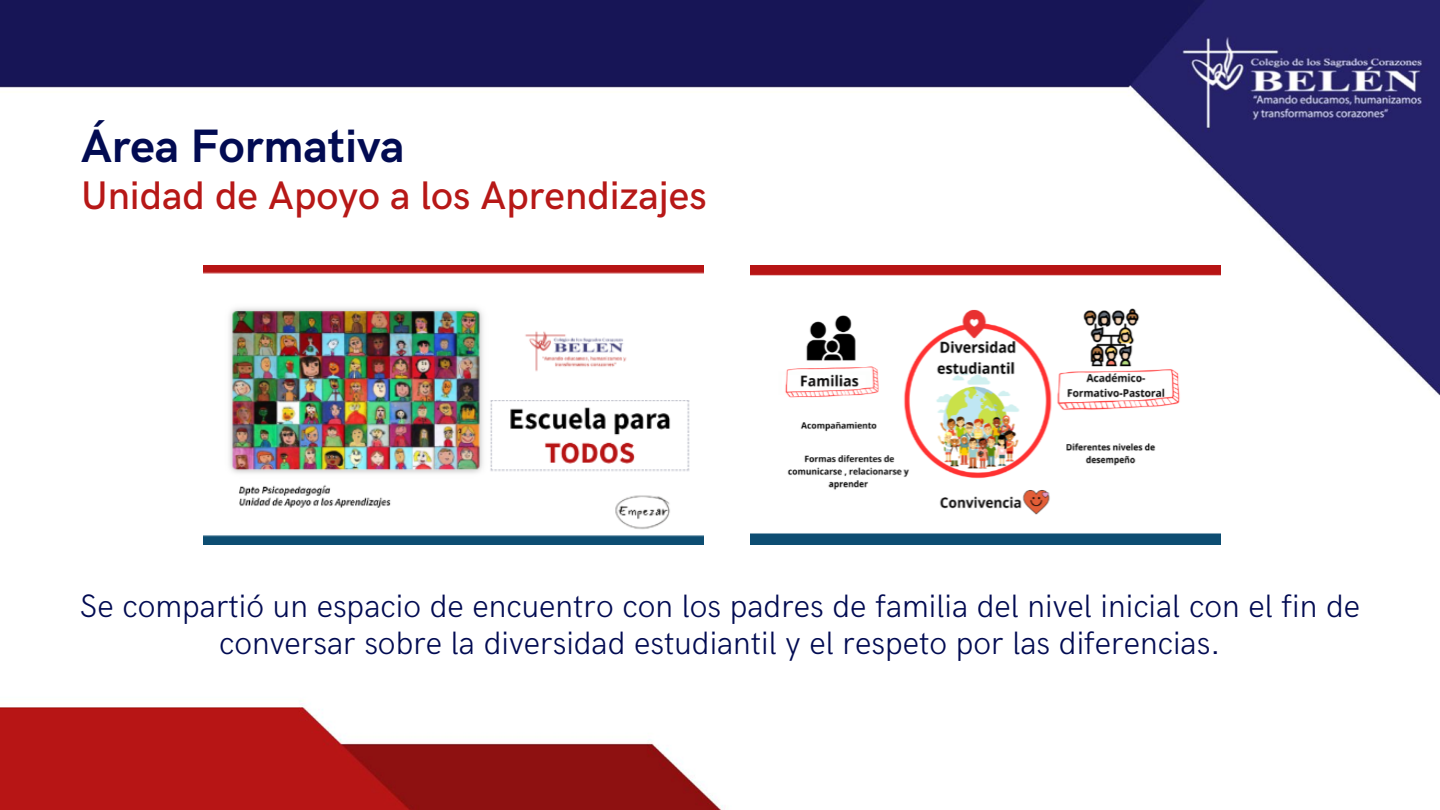
<style>
.page{position:relative;width:1440px;height:810px;background:#fff}
.page>*{position:absolute;margin:0;border:0;box-sizing:border-box;transform-origin:0 0}
.t1{font:700 47px "HK Grotesk";color:#020b52}
.t2{font:500 40px "HK Grotesk";color:#b71817}
.t3{font:300 32.5px/36.8px "HK Grotesk";color:#020b52;text-align:center}
</style>
<div class="page">
<img style="left:0;top:0;width:1440px;height:810px">
<img style="left:203px;top:266px;width:500px;height:279px">
<img style="left:751px;top:266px;width:469px;height:279px">
<p class="t1" style="left:81px;top:120px;width:325px">Área Formativa</p>
<p class="t2" style="left:81px;top:173px;width:627px">Unidad de Apoyo a los Aprendizajes</p>
<p class="t3" style="left:80px;top:589px;width:1282px">Se compartió un espacio de encuentro con los padres de familia del nivel inicial con el fin de conversar sobre la diversidad estudiantil y el respeto por las diferencias.</p>
</div>
